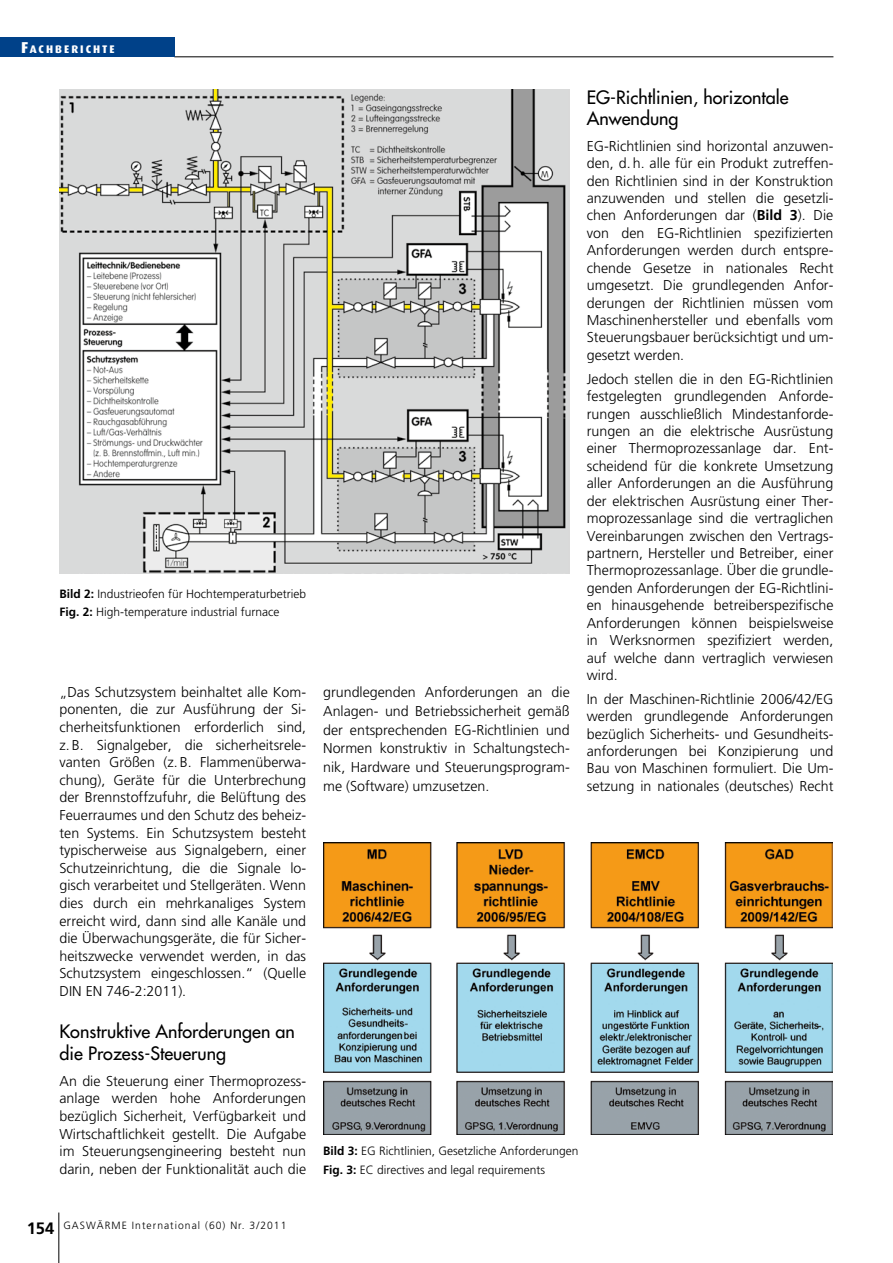
<style>
.page{position:relative;width:893px;height:1263px;background:#fff}
.page>*{position:absolute;margin:0;border:0;box-sizing:border-box;transform-origin:0 0}
.t1{font:18px/21.3px "Futura";color:#000}
.t2{font:300 14.25px/17.4px "Frutiger";color:#000;text-align:justify}
.t3{font:300 12px/18.5px "Frutiger";color:#000}
.t4{font:800 10.95px "Dax";letter-spacing:.18em;color:#fff}
.t5{font:300 10.5px "Frutiger";letter-spacing:.1em;color:#000}
.s1{font-size:15.75px}
.s2{font-weight:700}
.s3{font-weight:700;font-size:16.5px}
</style>
<div class="page">
<hr style="left:58px;top:1212px;width:1px;height:51px;background:#000">
<hr style="left:174px;top:57px;width:659px;height:1px;background:#000">
<div style="left:0;top:38px;width:174px;height:19px;background:#004189"></div>
<img style="left:60px;top:89px;width:509px;height:485px">
<img style="left:323px;top:842px;width:510px;height:293px">
<p class="t4" style="left:21px;top:43px;width:95px"><span class="s1">F</span>ACHBERICHTE</p>
<p class="t3" style="left:60px;top:584px;width:248px"><span class="s2">Bild 2:</span> Industrieofen für Hochtemperaturbetrieb<br><span class="s2">Fig. 2:</span> High-temperature industrial furnace</p>
<p class="t2" style="left:60px;top:683px;width:248px">„Das Schutzsystem beinhaltet alle Kom&shy;ponenten, die zur Ausführung der Si&shy;cherheitsfunktionen erforderlich sind, z. B. Signalgeber, die sicherheitsrele&shy;vanten Größen (z. B. Flammenüberwa&shy;chung), Geräte für die Unterbrechung der Brennstoffzufuhr, die Belüftung des Feuerraumes und den Schutz des beheiz&shy;ten Systems. Ein Schutzsystem besteht typischerweise aus Signalgebern, einer Schutzeinrichtung, die die Signale lo&shy;gisch verarbeitet und Stellgeräten. Wenn dies durch ein mehrkanaliges System erreicht wird, dann sind alle Kanäle und die Überwachungsgeräte, die für Sicher&shy;heitszwecke verwendet werden, in das Schutzsystem eingeschlossen.“ (Quelle DIN EN 746-2:2011).</p>
<p class="t1" style="left:60px;top:1021px;width:237px">Konstruktive Anforderungen an die Prozess-Steuerung</p>
<p class="t2" style="left:60px;top:1072px;width:248px">An die Steuerung einer Thermoprozess&shy;anlage werden hohe Anforderungen bezüglich Sicherheit, Verfügbarkeit und Wirtschaftlichkeit gestellt. Die Aufgabe im Steuerungsengineering besteht nun darin, neben der Funktionalität auch die</p>
<p class="t2" style="left:323px;top:683px;width:248px;line-height:18.8px">grundlegenden Anforderungen an die Anlagen- und Betriebssicherheit gemäß der entsprechenden EG-Richtlinien und Normen konstruktiv in Schaltungstech&shy;nik, Hardware und Steuerungsprogram&shy;me (Software) umzusetzen.</p>
<p class="t1" style="left:587px;top:86px;width:203px">EG-Richtlinien, horizontale<br>Anwendung</p>
<p class="t2" style="left:587px;top:137px;width:248px">EG-Richtlinien sind horizontal anzuwen&shy;den, d. h. alle für ein Produkt zutreffen&shy;den Richtlinien sind in der Konstruktion anzuwenden und stellen die gesetzli&shy;chen Anforderungen dar (<span class="s2">Bild 3</span>). Die von den EG-Richtlinien spezifizierten Anforderungen werden durch entspre&shy;chende Gesetze in nationales Recht umgesetzt. Die grundlegenden Anfor&shy;derungen der Richtlinien müssen vom Maschinenhersteller und ebenfalls vom Steuerungsbauer berücksichtigt und um&shy;gesetzt werden.</p>
<p class="t2" style="left:587px;top:370px;width:248px">Jedoch stellen die in den EG-Richtlinien festgelegten grundlegenden Anforde&shy;rungen ausschließlich Mindestanforde&shy;rungen an die elektrische Ausrüstung einer Thermoprozessanlage dar. Ent&shy;scheidend für die konkrete Umsetzung aller Anforderungen an die Ausführung der elektrischen Ausrüstung einer Ther&shy;moprozessanlage sind die vertraglichen Vereinbarungen zwischen den Vertrags&shy;partnern, Hersteller und Betreiber, einer Thermoprozessanlage. Über die grundle&shy;genden Anforderungen der EG-Richtlini&shy;en hinausgehende betreiberspezifische Anforderungen können beispielsweise in Werksnormen spezifiziert werden, auf welche dann vertraglich verwiesen wird.</p>
<p class="t2" style="left:587px;top:690px;width:248px">In der Maschinen-Richtlinie 2006/42/EG werden grundlegende Anforderungen bezüglich Sicherheits- und Gesundheits&shy;anforderungen bei Konzipierung und Bau von Maschinen formuliert. Die Um&shy;setzung in nationales (deutsches) Recht</p>
<p class="t3" style="left:323px;top:1142px;width:257px"><span class="s2">Bild 3:</span> EG Richtlinien, Gesetzliche Anforderungen<br><span class="s2">Fig. 3:</span> EC directives and legal requirements</p>
<p class="t5" style="left:27px;top:1220px;width:261px"><span class="s3">154</span> GASWÄRME International (60) Nr. 3/2011</p>
</div>
